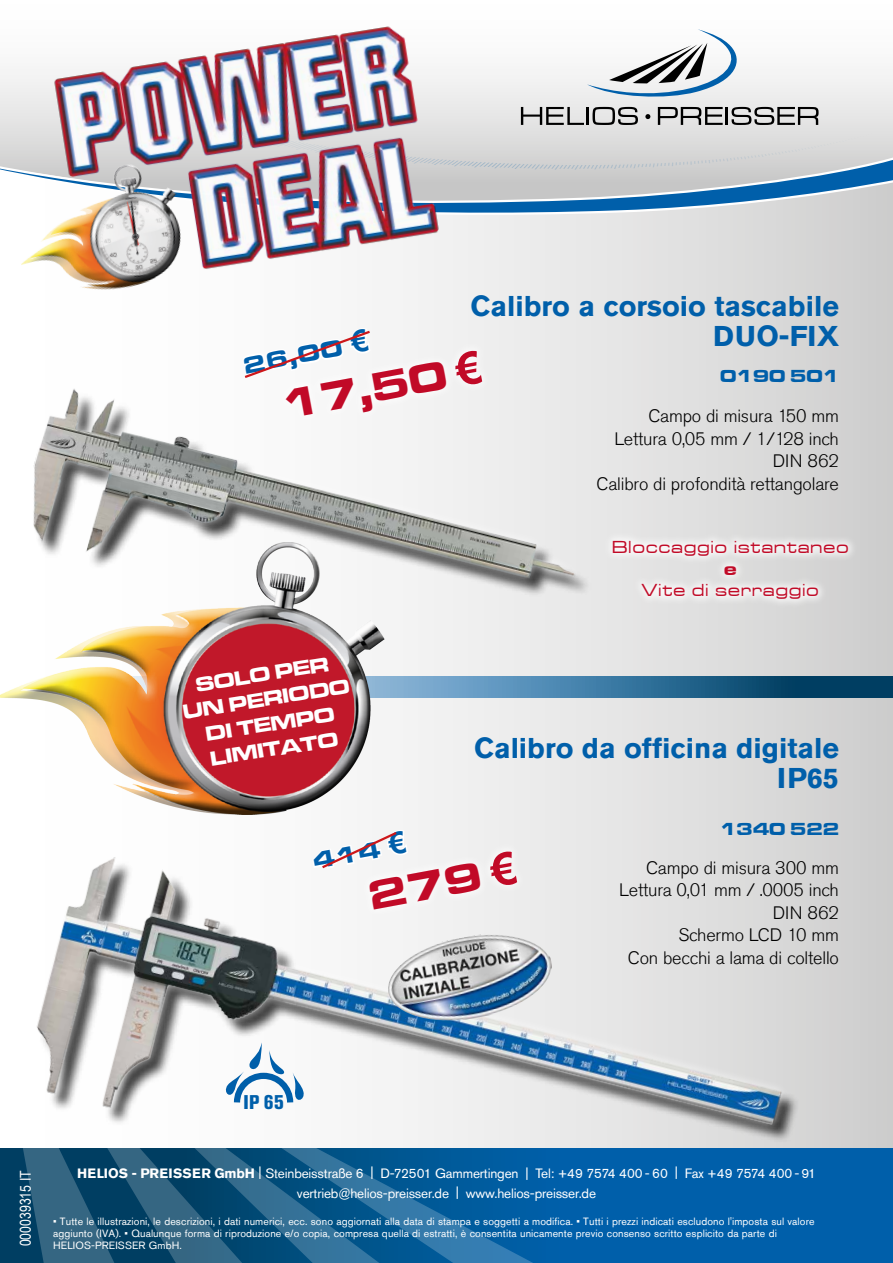
<style>
.page{position:relative;width:893px;height:1263px;background:#fff}
.page>*{position:absolute;margin:0;border:0;box-sizing:border-box;transform-origin:0 0}
.t1{font:42px "Microgramma D Bold Exte";color:#c10a27}
.t2{font:700 28.5px/30px "Akzidenz Grotesk Std";color:#005faa;text-align:right}
.t3{font:24px "Microgramma D Bold Exte";color:#005faa}
.t4{font:21px/25.2px "Microgramma D Bold Exte";color:#fff;text-align:center}
.t5{font:800 condensed 19.65px "Akzidenz Grotesk Std";color:#005faa}
.t6{font:300 18px/22.5px "Akzidenz Grotesk Std";letter-spacing:-.01em;color:#000;text-align:right}
.t7{font:18px "Microgramma D Medi Exte";letter-spacing:.07em;color:#c10a27}
.t8{font:18px "Microgramma D Bold Exte";color:#005faa}
.t9{font:18px "Microgramma D Bold Exte";color:#c10a27}
.t10{font:15px "Arial Narrow";color:#fff}
.t11{font:13.5px/19.5px "Akzidenz Grotesk Std";letter-spacing:-.01em;color:#fff;text-align:center}
.t12{font:10.5px/12px "Akzidenz Grotesk Std";letter-spacing:.01em;color:#fff}
.s1{font-family:"Arial";font-weight:700;font-size:45px}
.s2{font-weight:700}
</style>
<div class="page">
<div style="left:0;top:145px;width:893px;height:1118px;background:linear-gradient(to right,#fff,#d4d4d4)"></div>
<svg style="left:0;top:69px;width:893px;height:74px"></svg>
<svg style="left:467px;top:170px;width:426px;height:45px;background:#94b0c7"></svg>
<svg style="left:587px;top:29px;width:156px;height:50px"></svg>
<svg style="left:467px;top:79px;width:426px;height:91px;background:#d3d4d6"></svg>
<img style="left:0;top:309px;width:626px;height:428px">
<img style="left:0;top:826px;width:811px;height:437px">
<div style="left:603px;top:532px;width:255px;height:77px;background:#fff;opacity:.75"></div>
<svg style="left:394px;top:676px;width:499px;height:22px;background:#347096"></svg>
<div style="left:0;top:532px;width:390px;height:268px;background:#fff;opacity:.75"></div>
<div style="left:0;top:546px;width:394px;height:277px;background:#000;opacity:.75"></div>
<svg style="left:1px;top:1148px;width:41px;height:115px;background:#0b4668"></svg>
<svg style="left:42px;top:1148px;width:50px;height:115px;background:#2a5d7b"></svg>
<svg style="left:92px;top:1148px;width:55px;height:115px;background:#0f496b"></svg>
<svg style="left:147px;top:1148px;width:746px;height:115px;background:#0a5e9b"></svg>
<svg style="left:0;top:143px;width:211px;height:182px"></svg>
<img style="left:26px;top:26px;width:441px;height:284px">
<img style="left:385px;top:934px;width:168px;height:90px">
<svg style="left:222px;top:1042px;width:84px;height:67px"></svg>
<svg style="left:240px;top:312px;width:255px;height:125px"></svg>
<svg style="left:311px;top:828px;width:218px;height:93px"></svg>
<h2 class="t2" style="left:470px;top:291px;width:370px">Calibro a corsoio tascabile<br>DUO-FIX</h2>
<h3 class="t3" style="left:241px;top:350px;width:102px;rotate:-11deg">26,00</h3>
<h1 class="t1" style="left:277px;top:378px;width:204px;rotate:-11deg">17,50 <span class="s1">€</span></h1>
<h3 class="t8" style="left:720px;top:364px;width:120px">0190 501</h3>
<h3 class="t6" style="left:597px;top:405px;width:244px">Campo di misura 150 mm<br>Lettura 0,05 mm / 1/128 inch<br>DIN 862<br>Calibro di profondità rettangolare</h3>
<h3 class="t7" style="left:612px;top:536px;width:238px">Bloccaggio istantaneo</h3>
<h3 class="t9" style="left:724px;top:557px;width:14px">e</h3>
<h3 class="t7" style="left:642px;top:579px;width:178px">Vite di serraggio</h3>
<h3 class="t4" style="left:177px;top:674px;width:170px;rotate:-9deg">SOLO PER<br>UN PERIODO<br>DI TEMPO<br>LIMITATO</h3>
<h2 class="t2" style="left:474px;top:733px;width:366px">Calibro da officina digitale<br>IP65</h2>
<h1 class="t1" style="left:363px;top:868px;width:151px;rotate:-11deg">279 <span class="s1">€</span></h1>
<h3 class="t8" style="left:720px;top:817px;width:120px">1340 522</h3>
<h3 class="t6" style="left:619px;top:857px;width:221px">Campo di misura 300 mm<br>Lettura 0,01 mm / .0005 inch<br>DIN 862<br>Schermo LCD 10 mm<br>Con becchi a lama di coltello</h3>
<h3 class="t5" style="left:244px;top:1090px;width:42px">IP 65</h3>
<h3 class="t10" style="left:15px;top:1246px;width:77px;rotate:-90deg">000039315 IT</h3>
<p class="t11" style="left:77px;top:1163px;width:740px"><span class="s2">HELIOS - PREISSER GmbH</span> | Steinbeisstraße 6 | D-72501 Gammertingen | Tel: +49 7574 400 - 60 | Fax +49 7574 400 - 91 vertrieb@helios-preisser.de | www.helios-preisser.de</p>
<p class="t12" style="left:53px;top:1215px;width:763px">• Tutte le illustrazioni, le descrizioni, i dati numerici, ecc. sono aggiornati alla data di stampa e soggetti a modifica. • Tutti i prezzi indicati escludono l'imposta sul valore aggiunto (IVA). • Qualunque forma di riproduzione e/o copia, compresa quella di estratti, è consentita unicamente previo consenso scritto esplicito da parte di<br>HELIOS-PREISSER GmbH.</p>
</div>
